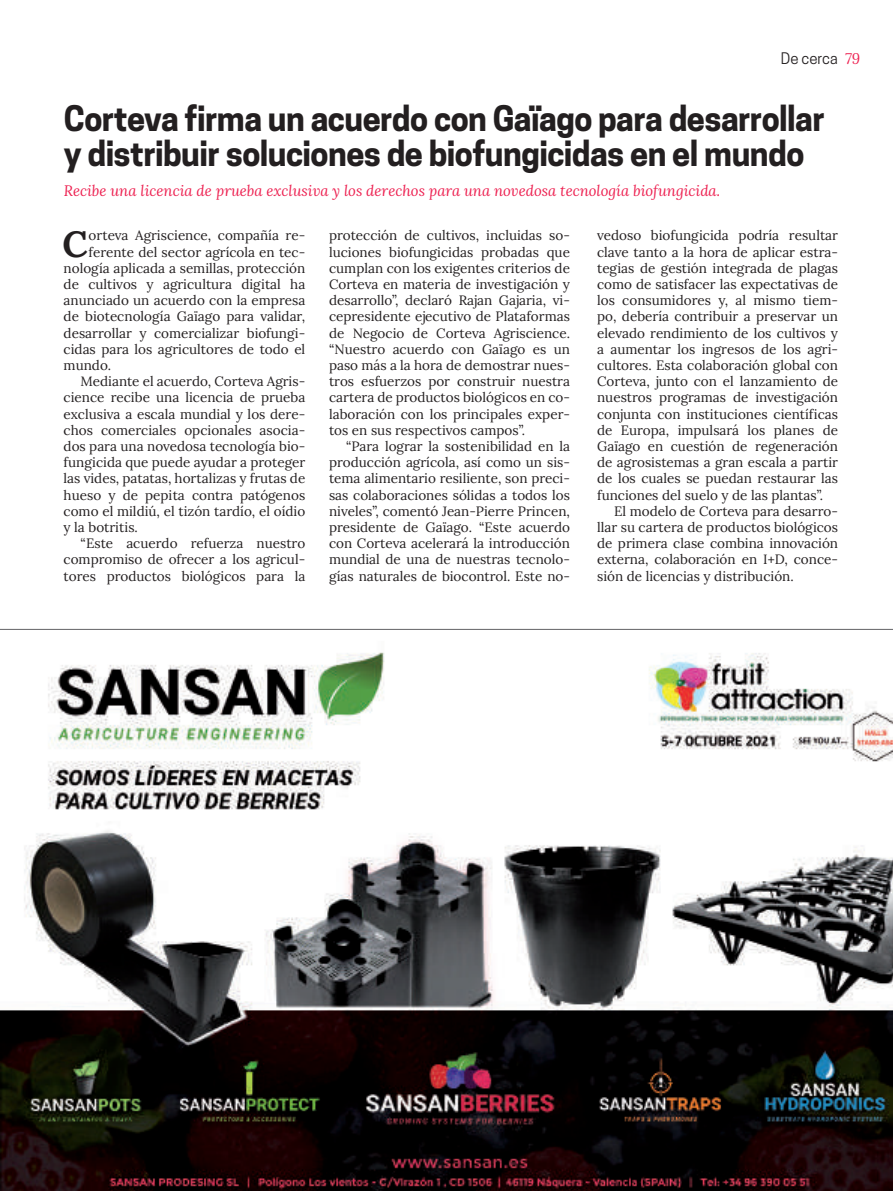
<style>
.page{position:relative;width:893px;height:1191px;background:#fff}
.page>*{position:absolute;margin:0;border:0;box-sizing:border-box;transform-origin:0 0}
.t1{font:700 36.6px "Lora";color:#231f20}
.t2{font:700 33px/34.5px "Cooper Hewitt";letter-spacing:-.015em;color:#231f20}
.t3{font:italic 15px "Lora";color:#ed2151}
.t4{font:15px "Cooper Hewitt";color:#231f20}
.t5{font:13.5px/16.2px "Lora";color:#231f20;text-align:justify}
.s1{font-family:"Lora";font-style:italic;color:#ed2151}
</style>
<div class="page">
<img style="left:0;top:652px;width:893px;height:539px">
<hr style="left:0;top:629px;width:893px;height:1px;background:#636366">
<p class="t4" style="left:781px;top:50px;width:81px">De cerca <span class="s1">79</span></p>
<h2 class="t2" style="left:64px;top:102px;width:763px">Corteva firma un acuerdo con Gaïago para desarrollar y distribuir soluciones de biofungicidas en el mundo</h2>
<p class="t3" style="left:64px;top:181px;width:658px">Recibe una licencia de prueba exclusiva y los derechos para una novedosa tecnología biofungicida.</p>
<p class="t5" style="left:597px;top:226px;width:242px">vedoso biofungicida podría resultar clave tanto a la hora de aplicar estra&shy;tegias de gestión integrada de plagas como de satisfacer las expectativas de los consumidores y, al mismo tiem&shy;po, debería contribuir a preservar un elevado rendimiento de los cultivos y a aumentar los ingresos de los agri&shy;cultores. Esta colaboración global con Corteva, junto con el lanzamiento de nuestros programas de investigación conjunta con instituciones científicas de Europa, impulsará los planes de Gaïago en cuestión de regeneración de agrosistemas a gran escala a partir de los cuales se puedan restaurar las funciones del suelo y de las plantas”.</p>
<p class="t5" style="left:597px;top:502px;width:242px;text-indent:17px">El modelo de Corteva para desarro&shy;llar su cartera de productos biológicos de primera clase combina innovación externa, colaboración en I+D, conce&shy;sión de licencias y distribución.</p>
<h1 class="t1" style="left:62px;top:212px;width:27px">C</h1>
<p class="t5" style="left:89px;top:226px;width:218px">orteva Agriscience, compañía re-</p>
<p class="t5" style="left:329px;top:226px;width:242px">protección de cultivos, incluidas so&shy;luciones biofungicidas probadas que cumplan con los exigentes criterios de Corteva en materia de investigación y desarrollo”, declaró Rajan Gajaria, vi&shy;cepresidente ejecutivo de Plataformas de Negocio de Corteva Agriscience. “Nuestro acuerdo con Gaïago es un paso más a la hora de demostrar nues&shy;tros esfuerzos por construir nuestra cartera de productos biológicos en co&shy;laboración con los principales exper&shy;tos en sus respectivos campos”.</p>
<p class="t5" style="left:329px;top:437px;width:242px;text-indent:17px">“Para lograr la sostenibilidad en la producción agrícola, así como un sis&shy;tema alimentario resiliente, son preci&shy;sas colaboraciones sólidas a todos los niveles”, comentó Jean-Pierre Princen, presidente de Gaïago. “Este acuerdo con Corteva acelerará la introducción mundial de una de nuestras tecnolo&shy;gías naturales de biocontrol. Este no-</p>
<p class="t5" style="left:89px;top:243px;width:218px">ferente del sector agrícola en tec-</p>
<p class="t5" style="left:64px;top:259px;width:243px">nología aplicada a semillas, protección</p>
<p class="t5" style="left:64px;top:275px;width:243px">de cultivos y agricultura digital ha</p>
<p class="t5" style="left:64px;top:291px;width:243px">anunciado un acuerdo con la empresa</p>
<p class="t5" style="left:64px;top:307px;width:243px">de biotecnología Gaïago para validar,</p>
<p class="t5" style="left:64px;top:324px;width:243px">desarrollar y comercializar biofungi-</p>
<p class="t5" style="left:64px;top:340px;width:243px">cidas para los agricultores de todo el</p>
<p class="t5" style="left:64px;top:356px;width:49px">mundo.</p>
<p class="t5" style="left:81px;top:372px;width:226px">Mediante el acuerdo, Corteva Agris-</p>
<p class="t5" style="left:64px;top:388px;width:243px">cience recibe una licencia de prueba</p>
<p class="t5" style="left:64px;top:405px;width:243px">exclusiva a escala mundial y los dere-</p>
<p class="t5" style="left:64px;top:421px;width:243px">chos comerciales opcionales asocia-</p>
<p class="t5" style="left:64px;top:437px;width:243px">dos para una novedosa tecnología bio-</p>
<p class="t5" style="left:64px;top:453px;width:243px">fungicida que puede ayudar a proteger</p>
<p class="t5" style="left:64px;top:469px;width:243px">las vides, patatas, hortalizas y frutas de</p>
<p class="t5" style="left:64px;top:486px;width:243px">hueso y de pepita contra patógenos</p>
<p class="t5" style="left:64px;top:502px;width:243px">como el mildiú, el tizón tardío, el oídio</p>
<p class="t5" style="left:64px;top:518px;width:76px">y la botritis.</p>
<p class="t5" style="left:81px;top:534px;width:226px">“Este acuerdo refuerza nuestro</p>
<p class="t5" style="left:64px;top:550px;width:243px">compromiso de ofrecer a los agricul-</p>
<p class="t5" style="left:64px;top:567px;width:243px">tores productos biológicos para la</p>
</div>
